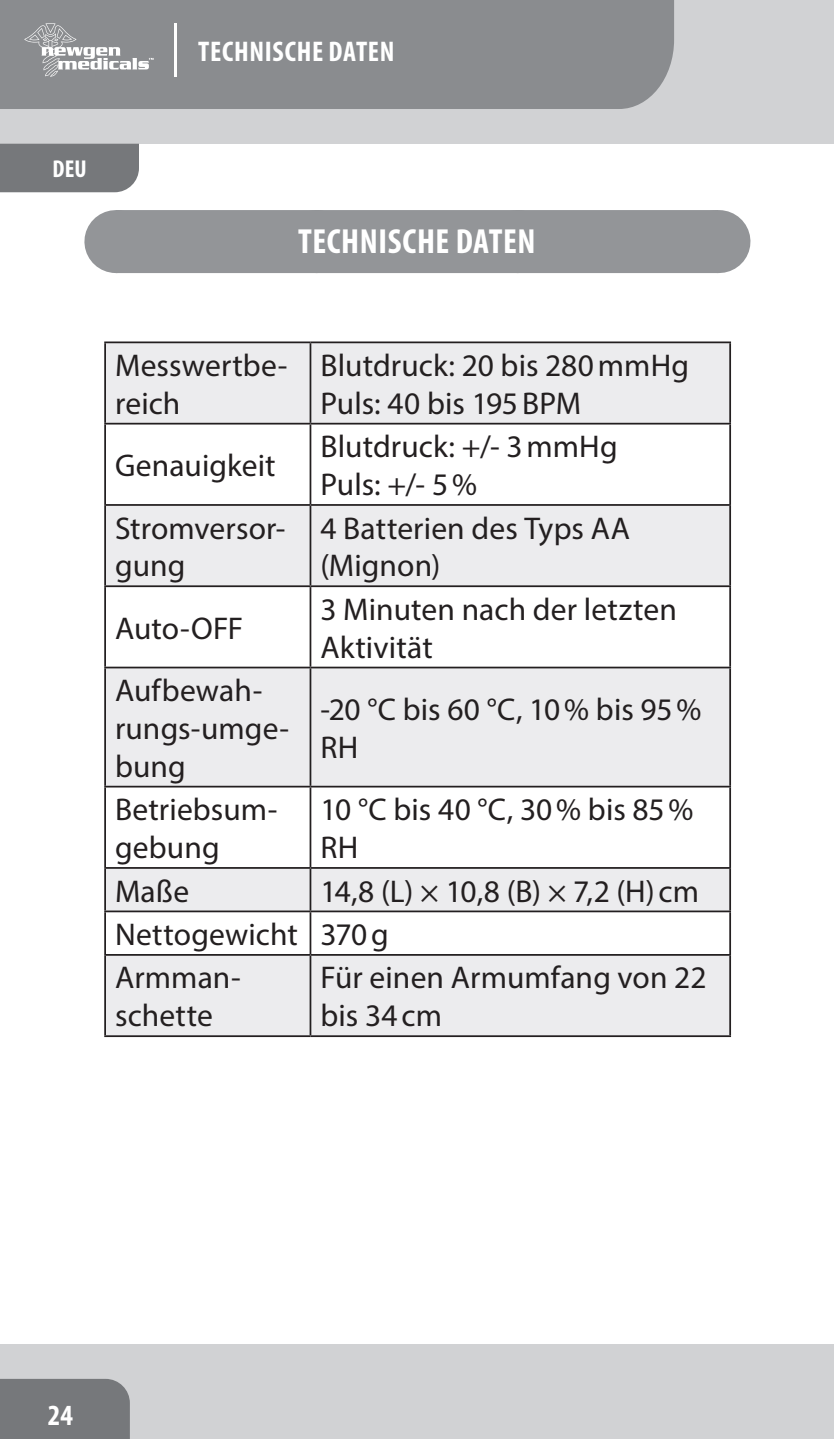
<style>
.page{position:relative;width:834px;height:1439px;background:#fff}
.page>*{position:absolute;margin:0;border:0;box-sizing:border-box;transform-origin:0 0}
.t1{font:700 condensed 35px "Myriad Pro";letter-spacing:.015em;color:#fff}
.t2{font:31.5px/37.8px "Myriad Pro";letter-spacing:.005em;color:#231f20}
.t3{font:700 condensed 29.4px "Myriad Pro";color:#fff}
.t4{font:700 condensed 28.35px "Myriad Pro";letter-spacing:.025em;color:#fff}
.t5{font:700 condensed 24.5px "Myriad Pro";color:#fff}
</style>
<div class="page">
<div style="left:0;top:0;width:833px;height:144px;background:#d1d2d4"></div>
<div style="left:0;top:1344px;width:833px;height:95px;background:#d1d2d4"></div>
<hr style="left:833px;top:1344px;width:1px;height:95px;background:#d1d2d4">
<hr style="left:833px;top:0;width:1px;height:144px;background:#d1d2d4">
<div style="left:0;top:0;width:674px;height:109px;background:#8a8c8f"></div>
<div style="left:0;top:144px;width:139px;height:48px;background:#76787b"></div>
<div style="left:0;top:1378px;width:130px;height:61px;background:#76787b"></div>
<svg style="left:24px;top:23px;width:130px;height:54px;background:#a0a2a4"></svg>
<hr style="left:174px;top:23px;width:3px;height:54px;background:#fff">
<div style="left:116px;top:210px;width:601px;height:63px;background:#939598"></div>
<hr style="left:717px;top:210px;width:1px;height:63px;background:#939598">
<svg style="left:106px;top:343px;width:623px;height:692px;fill:#ececee"></svg>
<hr style="left:104px;top:341px;width:206px;height:2px;background:#231f20">
<hr style="left:104px;top:343px;width:2px;height:80px;background:#231f20">
<hr style="left:310px;top:341px;width:421px;height:2px;background:#231f20">
<hr style="left:309px;top:343px;width:2px;height:80px;background:#231f20">
<hr style="left:729px;top:343px;width:2px;height:80px;background:#231f20">
<hr style="left:104px;top:423px;width:206px;height:1px;background:#231f20">
<hr style="left:104px;top:424px;width:2px;height:80px;background:#231f20">
<hr style="left:310px;top:423px;width:421px;height:1px;background:#231f20">
<hr style="left:309px;top:424px;width:2px;height:80px;background:#231f20">
<hr style="left:729px;top:424px;width:2px;height:80px;background:#231f20">
<hr style="left:104px;top:504px;width:206px;height:2px;background:#231f20">
<hr style="left:104px;top:506px;width:2px;height:79px;background:#231f20">
<hr style="left:310px;top:504px;width:421px;height:2px;background:#231f20">
<hr style="left:309px;top:506px;width:2px;height:79px;background:#231f20">
<hr style="left:729px;top:506px;width:2px;height:79px;background:#231f20">
<hr style="left:104px;top:585px;width:206px;height:2px;background:#231f20">
<hr style="left:104px;top:587px;width:2px;height:79px;background:#231f20">
<hr style="left:310px;top:585px;width:421px;height:2px;background:#231f20">
<hr style="left:309px;top:587px;width:2px;height:79px;background:#231f20">
<hr style="left:729px;top:587px;width:2px;height:79px;background:#231f20">
<hr style="left:104px;top:666px;width:206px;height:2px;background:#231f20">
<hr style="left:104px;top:668px;width:2px;height:118px;background:#231f20">
<hr style="left:310px;top:666px;width:421px;height:2px;background:#231f20">
<hr style="left:309px;top:668px;width:2px;height:118px;background:#231f20">
<hr style="left:729px;top:668px;width:2px;height:118px;background:#231f20">
<hr style="left:104px;top:786px;width:206px;height:1px;background:#231f20">
<hr style="left:104px;top:787px;width:2px;height:80px;background:#231f20">
<hr style="left:310px;top:786px;width:421px;height:1px;background:#231f20">
<hr style="left:309px;top:787px;width:2px;height:80px;background:#231f20">
<hr style="left:729px;top:787px;width:2px;height:80px;background:#231f20">
<hr style="left:104px;top:867px;width:206px;height:2px;background:#231f20">
<hr style="left:104px;top:869px;width:2px;height:41px;background:#231f20">
<hr style="left:310px;top:867px;width:421px;height:2px;background:#231f20">
<hr style="left:309px;top:869px;width:2px;height:41px;background:#231f20">
<hr style="left:729px;top:869px;width:2px;height:41px;background:#231f20">
<hr style="left:104px;top:910px;width:206px;height:2px;background:#231f20">
<hr style="left:104px;top:912px;width:2px;height:42px;background:#231f20">
<hr style="left:310px;top:910px;width:421px;height:2px;background:#231f20">
<hr style="left:309px;top:912px;width:2px;height:42px;background:#231f20">
<hr style="left:729px;top:912px;width:2px;height:42px;background:#231f20">
<hr style="left:104px;top:954px;width:206px;height:1px;background:#231f20">
<hr style="left:104px;top:955px;width:2px;height:80px;background:#231f20">
<hr style="left:310px;top:954px;width:421px;height:1px;background:#231f20">
<hr style="left:309px;top:955px;width:2px;height:80px;background:#231f20">
<hr style="left:729px;top:955px;width:2px;height:80px;background:#231f20">
<hr style="left:104px;top:1035px;width:206px;height:2px;background:#231f20">
<hr style="left:310px;top:1035px;width:421px;height:2px;background:#231f20">
<p class="t5" style="left:52px;top:154px;width:36px">DEU</p>
<p class="t4" style="left:198px;top:34px;width:198px">TECHNISCHE DATEN</p>
<p class="t1" style="left:298px;top:220px;width:235px">TECHN ISCH E DATEN</p>
<p class="t2" style="left:115px;top:346px;width:174px">Messwertbe&shy;reich</p>
<p class="t2" style="left:320px;top:346px;width:370px">Blutdruck: 20 bis 280mmHg<br>Puls: 40 bis 195BPM</p>
<p class="t2" style="left:115px;top:446px;width:162px">Genauigkeit</p>
<p class="t2" style="left:320px;top:427px;width:299px">Blutdruck: +/- 3mmHg<br>Puls: +/- 5%</p>
<p class="t2" style="left:115px;top:508px;width:172px">Stromversor&shy;gung</p>
<p class="t2" style="left:320px;top:508px;width:311px">4 Batterien des Typs AA (Mignon)</p>
<p class="t2" style="left:115px;top:609px;width:130px">Auto-OFF</p>
<p class="t2" style="left:320px;top:590px;width:358px">3 Minuten nach der letzten<br>Aktivität</p>
<p class="t2" style="left:115px;top:671px;width:176px">Aufbewah&shy;rungs-umge&shy;bung</p>
<p class="t2" style="left:320px;top:690px;width:382px">-20 °C bis 60 °C, 10% bis 95%<br>RH</p>
<p class="t2" style="left:115px;top:790px;width:164px">Betriebsum&shy;gebung</p>
<p class="t2" style="left:320px;top:790px;width:374px">10 °C bis 40 °C, 30% bis 85%<br>RH</p>
<p class="t2" style="left:115px;top:871px;width:76px">Maße</p>
<p class="t2" style="left:115px;top:868px;width:585px;line-height:43.4px;text-indent:205px">14,8 (L) × 10,8 (B) × 7,2 (H) cm<br>Nettogewicht 370g<br>Armman-</p>
<p class="t2" style="left:115px;top:996px;width:99px">schette</p>
<p class="t2" style="left:320px;top:958px;width:387px">Für einen Armumfang von 22 bis 34cm</p>
<p class="t3" style="left:48px;top:1396px;width:26px">24</p>
</div>
